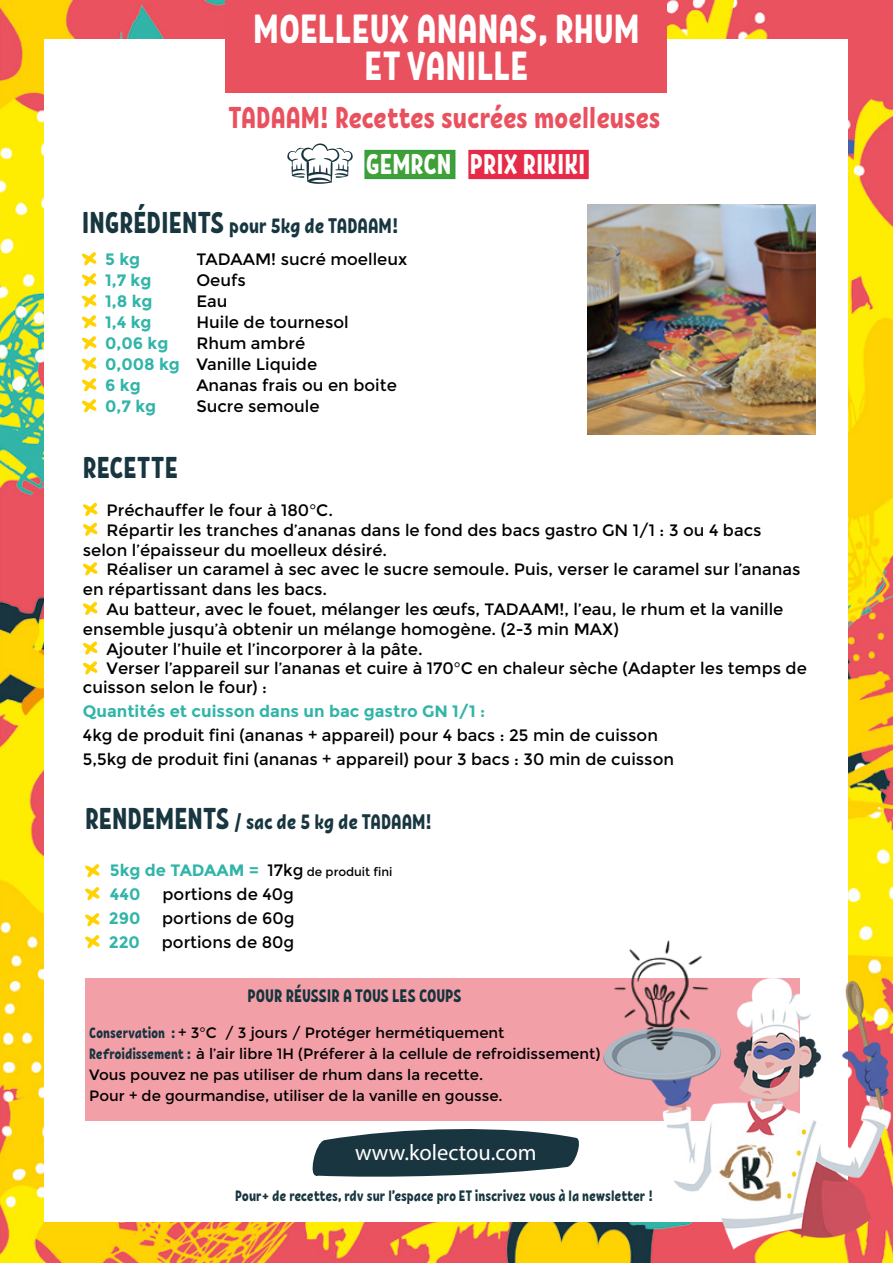
<style>
.page{position:relative;width:893px;height:1263px;background:#fff}
.page>*{position:absolute;margin:0;border:0;box-sizing:border-box;transform-origin:0 0}
.t1{font:40.5px/37.5px "RF Krabuler";color:#fff;text-align:center}
.t2{font:30px "RF Krabuler";letter-spacing:-.005em;color:#ea515f}
.t3{font:30px "RF Krabuler";color:#17363f}
.t4{font:28.5px "RF Krabuler";color:#fff}
.t5{font:22.5px "Myriad Pro";color:#fff}
.t6{font:21px "RF Krabuler";color:#17363f}
.t7{font:18px "RF Krabuler";color:#15343d}
.t8{font:16.5px/21px "Montserrat";color:#000}
.t9{font:700 16.5px/21px "Montserrat";color:#32b5a9}
.t10{font:15px/21px "Montserrat";color:#000}
.t11{font:15px "RF Krabuler";letter-spacing:-.005em;color:#17363f}
.t12{font:12px "Montserrat";color:#000}
.s1{font-size:30px}
.s2{font-weight:700;font-size:16.5px;color:#32b5a9}
.s3{font-size:16.5px}
.s4{font-family:"RF Krabuler";color:#15343d}
.s5{font-family:"RF Krabuler";color:#16343e}
</style>
<div class="page">
<img style="left:0;top:0;width:893px;height:1263px">
<div style="left:44px;top:39px;width:804px;height:1183px;background:#fff"></div>
<svg style="left:312px;top:1129px;width:267px;height:48px"></svg>
<svg style="left:85px;top:864px;width:15px;height:13px"></svg>
<svg style="left:85px;top:887px;width:15px;height:13px"></svg>
<svg style="left:85px;top:913px;width:15px;height:13px"></svg>
<svg style="left:85px;top:935px;width:15px;height:13px"></svg>
<img style="left:587px;top:205px;width:229px;height:230px">
<div style="left:85px;top:978px;width:715px;height:142px;background:#f39fa8"></div>
<img style="left:585px;top:957px;width:308px;height:301px">
<img style="left:719px;top:1141px;width:65px;height:63px">
<img style="left:590px;top:940px;width:141px;height:139px">
<svg style="left:83px;top:502px;width:15px;height:14px"></svg>
<svg style="left:83px;top:522px;width:15px;height:14px"></svg>
<svg style="left:83px;top:562px;width:15px;height:13px"></svg>
<svg style="left:83px;top:601px;width:15px;height:14px"></svg>
<svg style="left:83px;top:641px;width:15px;height:14px"></svg>
<svg style="left:83px;top:661px;width:15px;height:13px"></svg>
<svg style="left:81px;top:252px;width:16px;height:13px"></svg>
<svg style="left:81px;top:273px;width:16px;height:13px"></svg>
<svg style="left:81px;top:294px;width:16px;height:13px"></svg>
<svg style="left:81px;top:315px;width:16px;height:13px"></svg>
<svg style="left:81px;top:336px;width:16px;height:13px"></svg>
<svg style="left:81px;top:357px;width:16px;height:13px"></svg>
<svg style="left:81px;top:378px;width:16px;height:13px"></svg>
<svg style="left:81px;top:399px;width:16px;height:13px"></svg>
<div style="left:226px;top:0;width:441px;height:93px;background:#ea515f"></div>
<svg style="left:287px;top:143px;width:66px;height:41px"></svg>
<div style="left:365px;top:151px;width:90px;height:27px;background:#3ea036"></div>
<div style="left:364px;top:150px;width:91px;height:29px;border:2px solid #339c45"></div>
<div style="left:469px;top:151px;width:119px;height:27px;background:#e72a47"></div>
<div style="left:468px;top:150px;width:121px;height:29px;border:2px solid #e72a49"></div>
<h1 class="t1" style="left:253px;top:10px;width:388px">MOELLEUX ANANAS, RHUM<br>ET VANILLE</h1>
<h2 class="t2" style="left:228px;top:99px;width:434px">TADAAM! Recettes sucrées moelleuses</h2>
<h3 class="t4" style="left:366px;top:147px;width:221px">GEMRCN PRIX RIKIKI</h3>
<p class="t6" style="left:82px;top:212px;width:318px"><span class="s1">INGRÉDIENTS</span> pour 5kg de TADAAM!</p>
<p class="t9" style="left:105px;top:249px;width:76px">5 kg<br>1,7 kg<br>1,8 kg<br>1,4 kg<br>0,06 kg<br>0,008 kg<br>6 kg<br>0,7 kg</p>
<p class="t8" style="left:196px;top:249px;width:212px">TADAAM! sucré moelleux<br>Oeufs<br>Eau<br>Huile de tournesol<br>Rhum ambré<br>Vanille Liquide<br>Ananas frais ou en boite<br>Sucre semoule</p>
<h2 class="t3" style="left:83px;top:449px;width:97px">RECETTE</h2>
<p class="t8" style="left:107px;top:500px;width:228px">Préchauffer le four à 180°C.</p>
<p class="t8" style="left:107px;top:520px;width:656px">Répartir les tranches d’ananas dans le fond des bacs gastro GN 1/1 : 3 ou 4 bacs</p>
<p class="t8" style="left:83px;top:539px;width:306px">selon l’épaisseur du moelleux désiré.</p>
<p class="t8" style="left:107px;top:559px;width:696px">Réaliser un caramel à sec avec le sucre semoule. Puis, verser le caramel sur l’ananas</p>
<p class="t8" style="left:83px;top:579px;width:246px">en répartissant dans les bacs.</p>
<p class="t8" style="left:107px;top:599px;width:678px">Au batteur, avec le fouet, mélanger les œufs, TADAAM!, l’eau, le rhum et la vanille</p>
<p class="t8" style="left:83px;top:619px;width:537px">ensemble jusqu’à obtenir un mélange homogène. (2-3 min MAX)</p>
<p class="t8" style="left:107px;top:638px;width:318px">Ajouter l’huile et l’incorporer à la pâte.</p>
<p class="t8" style="left:107px;top:658px;width:702px">Verser l’appareil sur l’ananas et cuire à 170°C en chaleur sèche (Adapter les temps de</p>
<p class="t8" style="left:83px;top:677px;width:186px">cuisson selon le four) :</p>
<p class="t9" style="left:83px;top:701px;width:404px">Quantités et cuisson dans un bac gastro GN 1/1 :</p>
<p class="t8" style="left:83px;top:724px;width:593px;line-height:24px">4kg de produit fini (ananas + appareil) pour 4 bacs : 25 min de cuisson<br>5,5kg de produit fini (ananas + appareil) pour 3 bacs : 30 min de cuisson</p>
<p class="t6" style="left:85px;top:809px;width:348px"><span class="s1">RENDEMENTS</span> / sac de 5 kg de TADAAM!</p>
<p class="t12" style="left:110px;top:865px;width:284px"><span class="s2">5kg de TADAAM =</span> <span class="s3">17kg</span> de produit fini</p>
<p class="t9" style="left:110px;top:884px;width:32px">440</p>
<p class="t8" style="left:162px;top:884px;width:133px">portions de 40g</p>
<p class="t9" style="left:109px;top:908px;width:33px">290</p>
<p class="t8" style="left:162px;top:908px;width:134px">portions de 60g</p>
<p class="t9" style="left:109px;top:932px;width:33px">220</p>
<p class="t8" style="left:162px;top:932px;width:134px">portions de 80g</p>
<p class="t7" style="left:248px;top:985px;width:216px">POUR RÉUSSIR A TOUS LES COUPS</p>
<p class="t10" style="left:89px;top:1023px;width:513px"><span class="s4">Conservation :</span> + 3°C / 3 jours / Protéger hermétiquement <span class="s5">Refroidissement :</span> à l’air libre 1H (Préferer à la cellule de refroidissement)<br>Vous pouvez ne pas utiliser de rhum dans la recette.<br>Pour + de gourmandise, utiliser de la vanille en gousse.</p>
<h3 class="t5" style="left:355px;top:1138px;width:183px">www.kolectou.com</h3>
<p class="t11" style="left:235px;top:1186px;width:419px">Pour+ de recettes, rdv sur l’espace pro ET inscrivez vous à la newsletter !</p>
</div>
